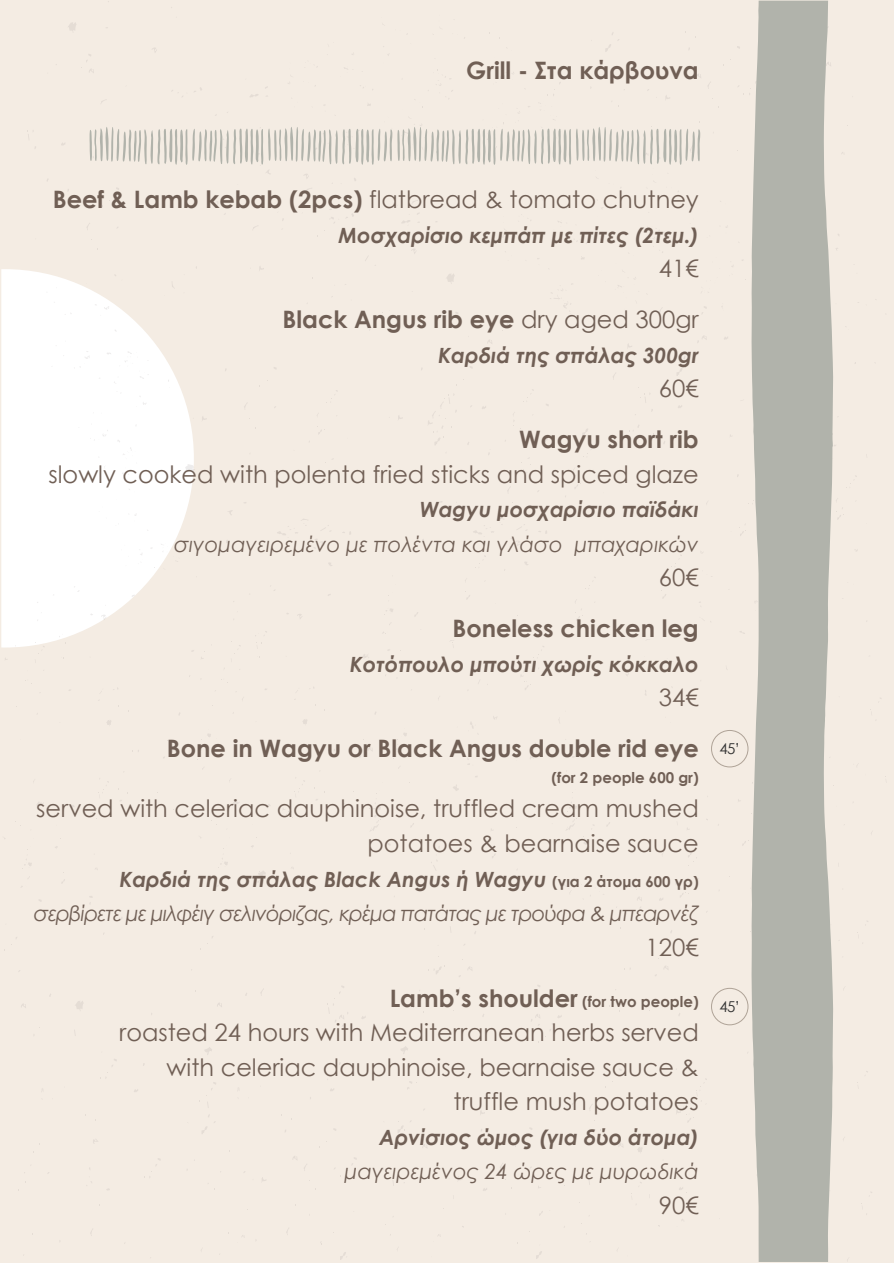
<style>
.page{position:relative;width:894px;height:1263px;background:#fff}
.page>*{position:absolute;margin:0;border:0;box-sizing:border-box;transform-origin:0 0}
.t1{font:24px/34.5px "Century Gothic";color:#705f55;text-align:right}
.t2{font:700 24px/51px "Century Gothic";color:#705f55;text-align:right}
.t3{font:italic 700 21px "Century Gothic";color:#705f55}
.t4{font:italic 21px/34.5px "Century Gothic";letter-spacing:-.04em;color:#705f55;text-align:right}
.t5{font:italic 21px "Century Gothic";color:#705f55}
.t6{font:700 15px "Century Gothic";color:#705f55}
.t7{font:15px "Century Gothic";color:#333}
.s1{font-weight:700}
.s2{font-weight:400}
.s3{font-weight:700;font-style:normal;font-size:15px}
.s4{font-size:15px}
</style>
<div class="page">
<hr style="left:0;top:0;width:1px;height:1263px;background:#f4ece3">
<div style="left:0;top:0;width:894px;height:1262px;background:#f4ece3"></div>
<svg style="left:1px;top:269px;width:193px;height:379px;fill:#fff"></svg>
<svg style="left:453px;top:785px;width:6px;height:6px"></svg>
<svg style="left:37px;top:802px;width:6px;height:4px"></svg>
<svg style="left:107px;top:720px;width:4px;height:5px"></svg>
<svg style="left:101px;top:614px;width:6px;height:7px"></svg>
<svg style="left:205px;top:1047px;width:7px;height:8px"></svg>
<svg style="left:74px;top:586px;width:6px;height:6px"></svg>
<svg style="left:76px;top:1001px;width:7px;height:8px"></svg>
<svg style="left:202px;top:1115px;width:13px;height:19px"></svg>
<svg style="left:637px;top:1147px;width:5px;height:5px"></svg>
<svg style="left:172px;top:281px;width:3px;height:8px"></svg>
<svg style="left:35px;top:642px;width:10px;height:12px"></svg>
<svg style="left:59px;top:634px;width:4px;height:3px"></svg>
<svg style="left:447px;top:274px;width:7px;height:8px"></svg>
<svg style="left:68px;top:22px;width:8px;height:9px"></svg>
<svg style="left:81px;top:54px;width:13px;height:19px"></svg>
<svg style="left:161px;top:543px;width:19px;height:19px"></svg>
<svg style="left:138px;top:549px;width:5px;height:15px"></svg>
<svg style="left:121px;top:545px;width:5px;height:5px"></svg>
<svg style="left:128px;top:513px;width:9px;height:9px"></svg>
<svg style="left:99px;top:507px;width:4px;height:5px"></svg>
<svg style="left:129px;top:489px;width:6px;height:4px"></svg>
<svg style="left:117px;top:440px;width:20px;height:36px"></svg>
<svg style="left:136px;top:396px;width:11px;height:11px"></svg>
<svg style="left:90px;top:423px;width:18px;height:18px"></svg>
<svg style="left:116px;top:391px;width:5px;height:3px"></svg>
<svg style="left:168px;top:379px;width:2px;height:9px"></svg>
<svg style="left:74px;top:351px;width:16px;height:17px"></svg>
<svg style="left:107px;top:351px;width:42px;height:33px"></svg>
<svg style="left:95px;top:304px;width:14px;height:12px"></svg>
<svg style="left:65px;top:312px;width:7px;height:3px"></svg>
<svg style="left:114px;top:274px;width:8px;height:7px"></svg>
<svg style="left:677px;top:356px;width:9px;height:20px"></svg>
<svg style="left:277px;top:519px;width:52px;height:29px"></svg>
<svg style="left:184px;top:464px;width:11px;height:9px"></svg>
<svg style="left:233px;top:801px;width:6px;height:4px"></svg>
<svg style="left:197px;top:734px;width:14px;height:26px"></svg>
<svg style="left:258px;top:871px;width:8px;height:11px"></svg>
<svg style="left:303px;top:719px;width:4px;height:5px"></svg>
<svg style="left:327px;top:986px;width:21px;height:40px"></svg>
<svg style="left:401px;top:1046px;width:7px;height:8px"></svg>
<svg style="left:536px;top:1251px;width:6px;height:8px"></svg>
<svg style="left:398px;top:1121px;width:13px;height:12px"></svg>
<svg style="left:428px;top:965px;width:17px;height:9px"></svg>
<svg style="left:428px;top:394px;width:29px;height:51px"></svg>
<svg style="left:676px;top:1079px;width:31px;height:43px"></svg>
<svg style="left:340px;top:1252px;width:6px;height:8px"></svg>
<svg style="left:500px;top:72px;width:14px;height:7px"></svg>
<svg style="left:422px;top:69px;width:31px;height:39px"></svg>
<svg style="left:605px;top:33px;width:14px;height:19px"></svg>
<svg style="left:250px;top:94px;width:8px;height:3px"></svg>
<svg style="left:402px;top:220px;width:8px;height:3px"></svg>
<svg style="left:330px;top:209px;width:24px;height:14px"></svg>
<svg style="left:369px;top:793px;width:12px;height:38px"></svg>
<svg style="left:625px;top:885px;width:17px;height:16px"></svg>
<svg style="left:566px;top:792px;width:28px;height:53px"></svg>
<svg style="left:531px;top:1014px;width:31px;height:28px"></svg>
<svg style="left:582px;top:429px;width:6px;height:7px"></svg>
<svg style="left:550px;top:284px;width:22px;height:24px"></svg>
<svg style="left:473px;top:511px;width:54px;height:37px"></svg>
<svg style="left:751px;top:1px;width:82px;height:1261px;fill:#b1b3ab"></svg>
<svg style="left:89px;top:127px;width:611px;height:38px"></svg>
<div style="left:711px;top:730px;width:37px;height:37px;border:1px solid #afa397;border-radius:50%"></div>
<div style="left:711px;top:988px;width:37px;height:37px;border:1px solid #afa397;border-radius:50%"></div>
<p class="t2" style="left:466px;top:44px;width:234px">Grill - Στα κάρβουνα</p>
<p class="t1" style="left:53px;top:182px;width:647px"><span class="s1">Beef &amp; Lamb kebab (2pcs)</span> flatbread &amp; tomato chutney</p>
<p class="t3" style="left:338px;top:219px;width:362px">Μοσχαρίσιο κεμπάπ με πίτες (2τεμ.)</p>
<p class="t2" style="left:283px;top:242px;width:418px"><span class="s2">41€<br></span>Black Angus rib eye <span class="s2">dry aged 300gr</span></p>
<p class="t3" style="left:438px;top:339px;width:262px">Καρδιά της σπάλας 300gr</p>
<p class="t1" style="left:659px;top:371px;width:41px">60€</p>
<p class="t2" style="left:519px;top:413px;width:181px">Wagyu short rib</p>
<p class="t1" style="left:49px;top:457px;width:652px">slowly cooked with polenta fried sticks and spiced glaze</p>
<p class="t3" style="left:420px;top:494px;width:280px">Wagyu μοσχαρίσιο παϊδάκι</p>
<p class="t5" style="left:174px;top:530px;width:526px">σιγομαγειρεμένο με πολέντα και γλάσο μπαχαρικών</p>
<p class="t1" style="left:659px;top:560px;width:41px">60€</p>
<p class="t2" style="left:453px;top:602px;width:248px">Boneless chicken leg</p>
<p class="t3" style="left:350px;top:648px;width:350px">Κοτόπουλο μπούτι χωρίς κόκκαλο</p>
<p class="t1" style="left:659px;top:680px;width:41px">34€</p>
<p class="t2" style="left:167px;top:722px;width:533px">Bone in Wagyu or Black Angus double rid eye</p>
<p class="t6" style="left:551px;top:766px;width:149px">(for 2 people 600 gr)</p>
<p class="t1" style="left:36px;top:791px;width:664px">served with celeriac dauphinoise, truffled cream mushed potatoes &amp; bearnaise sauce</p>
<p class="t4" style="left:34px;top:861px;width:666px"><span class="s1">Καρδιά της σπάλας Black Angus ή Wagyu</span> <span class="s3">(για 2 άτομα 600 γρ) </span>σερβίρετε με μιλφέιγ σελινόριζας, κρέμα πατάτας με τρούφα &amp; μπεαρνέζ</p>
<p class="t2" style="left:390px;top:920px;width:311px"><span class="s2">120€<br></span>Lamb’s shoulder <span class="s4">(for two people)</span></p>
<p class="t1" style="left:119px;top:1015px;width:581px">roasted 24 hours with Mediterranean herbs served with celeriac dauphinoise, bearnaise sauce &amp; truffle mush potatoes</p>
<p class="t3" style="left:379px;top:1121px;width:321px">Αρνίσιος ώμος (για δύο άτομα)</p>
<p class="t5" style="left:345px;top:1157px;width:355px">μαγειρεμένoς 24 ώρες με μυρωδικά</p>
<p class="t1" style="left:659px;top:1187px;width:41px">90€</p>
<p class="t7" style="left:719px;top:738px;width:22px">45’</p>
<p class="t7" style="left:719px;top:996px;width:22px">45’</p>
</div>
